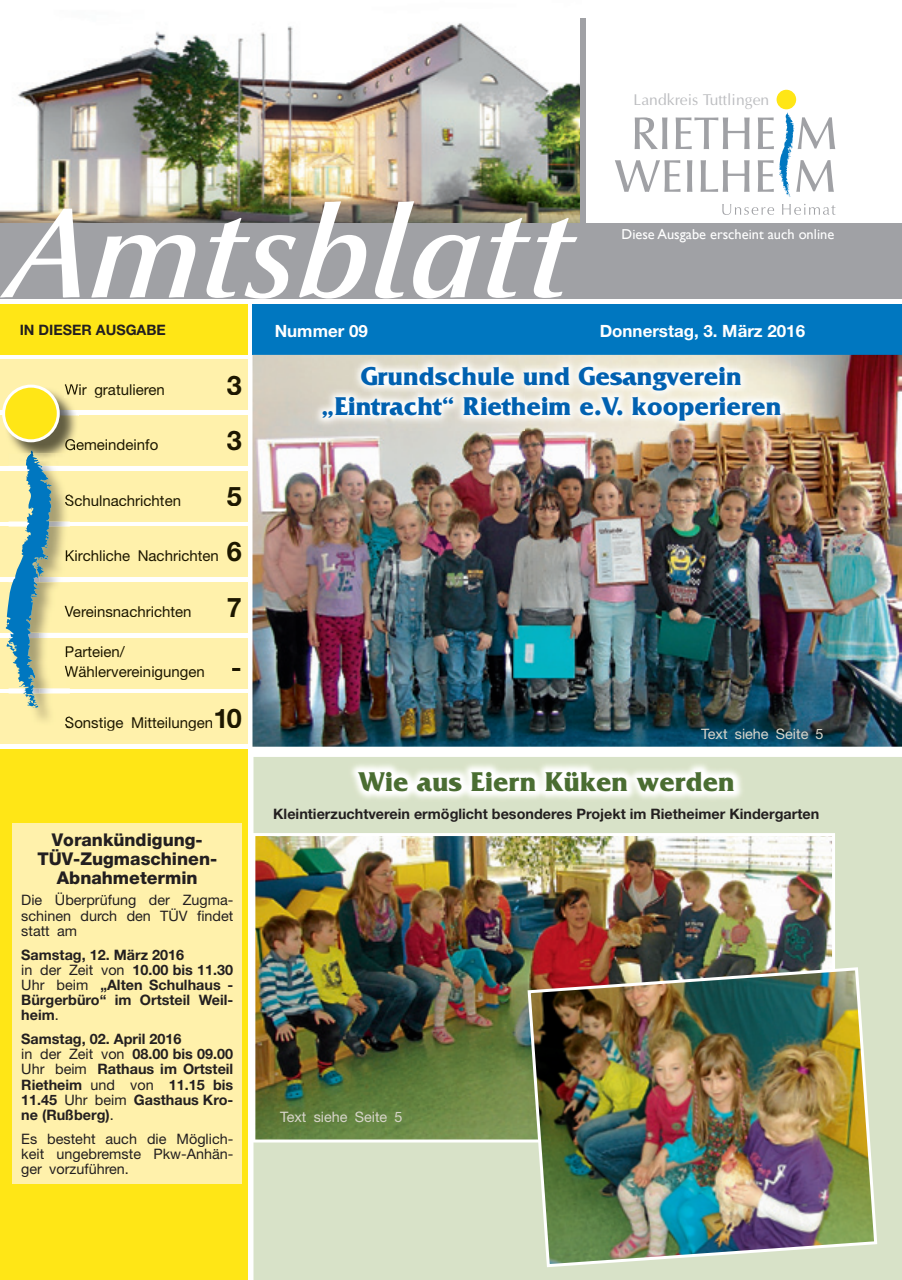
<style>
.page{position:relative;width:902px;height:1280px;background:#fff}
.page>*{position:absolute;margin:0;border:0;box-sizing:border-box;transform-origin:0 0}
.t1{font:700 28.5px "Friz Quadrata";color:#4a6d32}
.t2{font:700 27px/30px "Friz Quadrata";color:#0161b0;text-align:center}
.t3{font:700 27px "Helvetica Neue";color:#1d1700}
.t4{font:800 17.55px/19.2px "Helvetica Neue";color:#231f20;text-align:center}
.t5{font:700 16.95px "Helvetica Neue";color:#fff}
.t6{font:15.75px "Optima";color:#bcbdc0}
.t7{font:15px/19.5px "Helvetica Neue";color:#1d1700}
.t8{font:700 14.4px/15.1px "Helvetica Neue";color:#231f20}
.t9{font:14.4px/15.1px "Helvetica Neue";color:#231f20;text-align:justify}
.t10{font:14.4px "Gill Sans";color:#fff}
.t11{font:14.4px "Helvetica Neue";color:#d8d5cb}
.s1{font-weight:700;font-size:27px}
.s2{font-weight:400}
</style>
<div class="page">
<img style="left:18px;top:23px;width:562px;height:200px">
<svg style="left:615px;top:113px;width:220px;height:102px"></svg>
<div style="left:776px;top:90px;width:20px;height:19px;background:#ffe616;border-radius:50%"></div>
<div style="left:0;top:223px;width:901px;height:76px;background:#a0a1a5"></div>
<div style="left:580px;top:18px;width:6px;height:213px;background:#a0a1a5"></div>
<div style="left:0;top:304px;width:247px;height:50px;background:#ffe616"></div>
<div style="left:0;top:360px;width:247px;height:50px;background:#fff1ab"></div>
<div style="left:0;top:415px;width:247px;height:51px;background:#fff1ab"></div>
<div style="left:0;top:527px;width:247px;height:50px;background:#fff1ab"></div>
<div style="left:0;top:638px;width:247px;height:50px;background:#fff1ab"></div>
<div style="left:0;top:471px;width:247px;height:50px;background:#fff1ab"></div>
<div style="left:0;top:582px;width:247px;height:51px;background:#fff1ab"></div>
<div style="left:0;top:694px;width:247px;height:50px;background:#fff1ab"></div>
<div style="left:0;top:749px;width:247px;height:531px;background:#ffe616"></div>
<div style="left:253px;top:304px;width:648px;height:50px;background:#0077c0"></div>
<svg style="left:0;top:201px;width:577px;height:98px"></svg>
<img style="left:52px;top:469px;width:18px;height:225px">
<img style="left:53px;top:465px;width:17px;height:1px">
<img style="left:52px;top:527px;width:18px;height:50px">
<img style="left:52px;top:638px;width:18px;height:50px">
<img style="left:52px;top:582px;width:18px;height:51px">
<img style="left:34px;top:708px;width:36px;height:13px">
<img style="left:12px;top:442px;width:60px;height:12px">
<svg style="left:5px;top:451px;width:47px;height:257px"></svg>
<div style="left:253px;top:757px;width:648px;height:523px;background:#d8e2c8"></div>
<svg style="left:2px;top:384px;width:77px;height:58px"></svg>
<img style="left:65px;top:387px;width:14px;height:11px">
<img style="left:65px;top:439px;width:14px;height:11px">
<svg style="left:65px;top:495px;width:5px;height:11px"></svg>
<svg style="left:66px;top:550px;width:4px;height:11px"></svg>
<svg style="left:65px;top:606px;width:5px;height:11px"></svg>
<svg style="left:66px;top:646px;width:4px;height:11px"></svg>
<img style="left:65px;top:666px;width:5px;height:14px">
<svg style="left:65px;top:717px;width:5px;height:10px"></svg>
<img style="left:252px;top:355px;width:649px;height:392px">
<img style="left:253px;top:833px;width:582px;height:309px">
<div style="left:13px;top:823px;width:229px;height:361px;background:#fff1ab"></div>
<img style="left:313px;top:357px;width:477px;height:73px">
<img style="left:348px;top:762px;width:396px;height:39px">
<img style="left:527px;top:967px;width:350px;height:300px">
<p class="t6" style="left:633px;top:90px;width:137px">Landkreis Tuttlingen</p>
<p class="t10" style="left:621px;top:226px;width:214px">Diese Ausgabe erscheint auch online</p>
<p class="t8" style="left:20px;top:322px;width:148px">IN DIESER AUSGABE</p>
<p class="t7" style="left:65px;top:379px;width:102px">Wir gratulieren</p>
<h2 class="t3" style="left:227px;top:368px;width:17px">3</h2>
<p class="t7" style="left:65px;top:435px;width:95px">Gemeindeinfo</p>
<h2 class="t3" style="left:227px;top:424px;width:17px">3</h2>
<p class="t7" style="left:65px;top:490px;width:118px">Schulnachrichten</p>
<h2 class="t3" style="left:227px;top:479px;width:17px">5</h2>
<p class="t7" style="left:65px;top:546px;width:179px">Kirchliche Nachrichten <span class="s1">6</span></p>
<p class="t7" style="left:65px;top:601px;width:128px">Vereinsnachrichten</p>
<h2 class="t3" style="left:227px;top:590px;width:17px">7</h2>
<p class="t7" style="left:65px;top:642px;width:179px">Parteien/<br>Wählervereinigungen <span class="s1">-</span></p>
<p class="t7" style="left:65px;top:712px;width:179px">Sonstige Mitteilungen<span class="s1">10</span></p>
<p class="t4" style="left:37px;top:830px;width:181px">Vorankündigung-<br>TÜV-Zugmaschinen-<br>Abnahmetermin</p>
<p class="t9" style="left:21px;top:892px;width:213px">Die Überprüfung der Zugma&shy;schinen durch den TÜV findet statt am</p>
<p class="t8" style="left:21px;top:946px;width:213px">Samstag, 12. März 2016<br><span class="s2">in der Zeit von</span> 10.00 bis 11.30<br><span class="s2">Uhr beim</span> „Alten Schulhaus -<br>Bürgerbüro“ im Ortsteil Weil&shy;heim<span class="s2">.</span></p>
<p class="t8" style="left:21px;top:1031px;width:213px">Samstag, 02. April 2016<br><span class="s2">in der Zeit von</span> 08.00 bis 09.00<br><span class="s2">Uhr beim</span> Rathaus im Ortsteil<br>Rietheim <span class="s2">und von</span> 11.15 bis<br>11.45 <span class="s2">Uhr beim</span> Gasthaus Kro&shy;ne (Rußberg)<span class="s2">.</span></p>
<p class="t9" style="left:21px;top:1131px;width:213px">Es besteht auch die Möglich&shy;keit ungebremste Pkw-Anhän&shy;ger vorzuführen.</p>
<p class="t5" style="left:275px;top:320px;width:95px">Nummer 09</p>
<p class="t5" style="left:599px;top:320px;width:207px">Donnerstag, 3. März 2016</p>
<h2 class="t2" style="left:321px;top:361px;width:462px">Grundschule und Gesangverein „Eintracht“ Rietheim e.V. kooperieren</h2>
<p class="t11" style="left:701px;top:726px;width:124px">Text siehe Seite 5</p>
<h1 class="t1" style="left:358px;top:766px;width:378px">Wie aus Eiern Küken werden</h1>
<p class="t8" style="left:273px;top:806px;width:547px">Kleintierzuchtverein ermöglicht besonderes Projekt im Rietheimer Kindergarten</p>
<p class="t11" style="left:280px;top:1108px;width:124px">Text siehe Seite 5</p>
</div>
